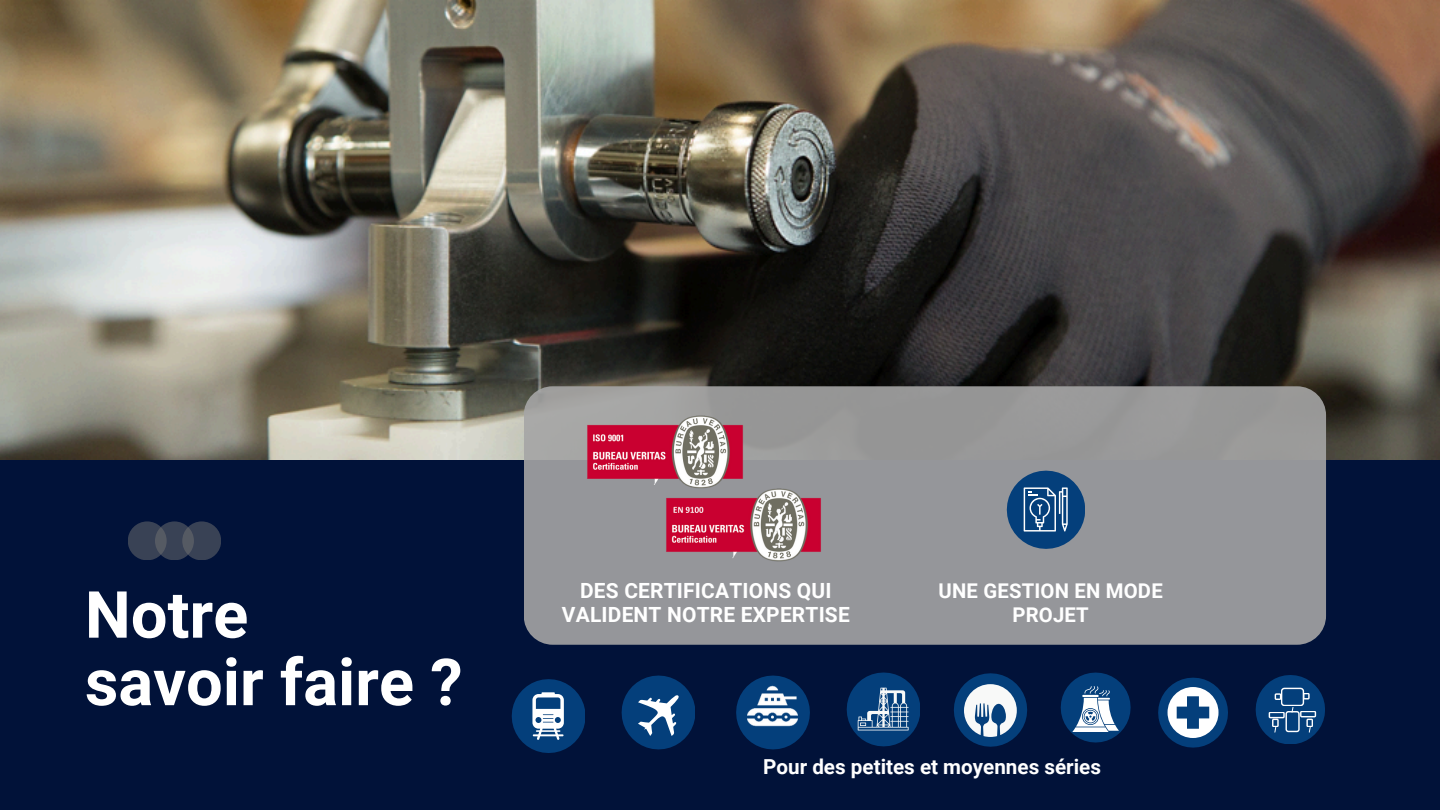
<style>
.page{position:relative;width:1440px;height:810px;background:#011239}
.page>*{position:absolute;margin:0;border:0;box-sizing:border-box;transform-origin:0 0}
.t1{font:700 65px "Roboto";color:#fff}
.t2{font:700 20.9px/24.8px "Roboto";letter-spacing:.01em;color:#fff;text-align:center}
.t3{font:700 20.7px "Roboto";color:#fff}
.t4{font:700 20.3px "Roboto";letter-spacing:.01em;color:#fff}
</style>
<div class="page">
<img style="left:0;top:0;width:1440px;height:460px">
<div style="left:524px;top:386px;width:802px;height:259px;background:#95969a;border-radius:29px"></div>
<img style="left:586px;top:414px;width:157px;height:73px">
<svg style="left:1007px;top:471px;width:78px;height:78px"></svg>
<div style="left:128px;top:521px;width:39px;height:39px;background:#394255;border-radius:50%"></div>
<svg style="left:155px;top:521px;width:39px;height:39px"></svg>
<svg style="left:182px;top:521px;width:39px;height:39px"></svg>
<img style="left:666px;top:487px;width:155px;height:75px">
<svg style="left:512px;top:679px;width:73px;height:74px"></svg>
<svg style="left:622px;top:676px;width:73px;height:73px"></svg>
<svg style="left:736px;top:676px;width:73px;height:73px"></svg>
<img style="left:748px;top:681px;width:49px;height:50px">
<svg style="left:847px;top:672px;width:73px;height:74px"></svg>
<svg style="left:954px;top:673px;width:73px;height:74px"></svg>
<svg style="left:1061px;top:673px;width:69px;height:69px"></svg>
<svg style="left:1158px;top:678px;width:70px;height:69px"></svg>
<svg style="left:1256px;top:675px;width:69px;height:69px"></svg>
<h2 class="t1" style="left:85px;top:577px;width:165px">Notre</h2>
<h2 class="t1" style="left:85px;top:645px;width:379px">savoir faire ?</h2>
<p class="t2" style="left:562px;top:578px;width:289px">DES CERTIFICATIONS QUI<br>VALIDENT NOTRE EXPERTISE</p>
<p class="t4" style="left:939px;top:579px;width:226px">UNE GESTION EN MODE</p>
<p class="t4" style="left:1012px;top:603px;width:78px">PROJET</p>
<p class="t3" style="left:763px;top:755px;width:339px">Pour des petites et moyennes séries</p>
</div>
